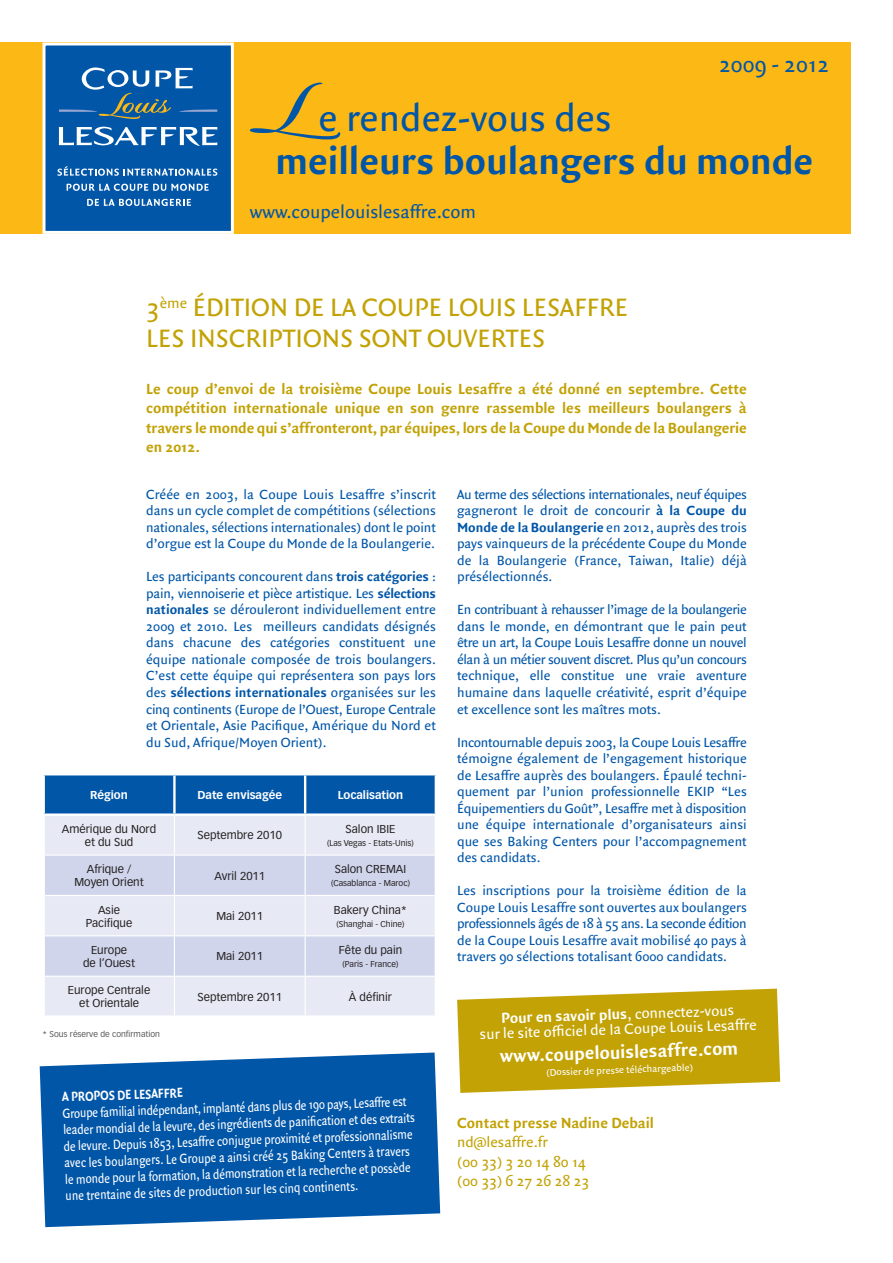
<style>
.page{position:relative;width:893px;height:1263px;background:#fff}
.page>*{position:absolute;margin:0;border:0;box-sizing:border-box;transform-origin:0 0}
.t1{font:700 40.35px/43px "Quadraat Sans";color:#0156a8}
.t2{font:27px "Quadraat Sans";color:#c2a205}
.t3{font:23.7px "Quadraat Sans";color:#0156a8}
.t4{font:19.5px "Quadraat Sans";color:#0156a8}
.t5{font:700 19.5px "Quadraat Sans";color:#fff}
.t6{font:700 15.75px/19.5px "Quadraat Sans";letter-spacing:-.01em;color:#c2a205;text-align:justify}
.t7{font:15.75px/15px "Quadraat Sans";color:#fff;text-align:center}
.t8{font:15.75px/19.5px "Quadraat Sans";color:#c2a205}
.t9{font:14.25px/16.5px "Quadraat Sans";color:#0156a8;text-align:justify}
.t10{font:14.25px/16.5px "Quadraat Sans";color:#fff;scale:.85 1}
.t11{font:700 14.25px "Quadraat Sans";color:#fff;scale:.85 1}
.t12{font:11.25px/13px "Vectora LT Std";color:#231f20;text-align:center}
.t13{font:700 11.25px "Vectora LT Std";color:#fff}
.t14{font:10.5px "Quadraat Sans";color:#fff}
.t15{font:8.25px "Vectora LT Std";color:#231f20}
.t16{font:8.25px "Vectora LT Std";color:#57585a}
.s1{font-weight:400}
.s2{font-weight:700}
</style>
<div class="page">
<div style="left:0;top:43px;width:850px;height:191px;background:#fcb814"></div>
<div style="left:43px;top:43px;width:191px;height:191px;background:#0156a8;border:3px solid #fff"></div>
<svg style="left:59px;top:127px;width:158px;height:19px"></svg>
<svg style="left:59px;top:67px;width:158px;height:52px"></svg>
<svg style="left:57px;top:166px;width:160px;height:10px"></svg>
<svg style="left:67px;top:184px;width:142px;height:7px"></svg>
<svg style="left:87px;top:199px;width:104px;height:7px"></svg>
<div style="left:45px;top:775px;width:390px;height:38px;background:#0156a8"></div>
<div style="left:45px;top:816px;width:390px;height:199px;background:#e7e9f4"></div>
<svg style="left:45px;top:856px;width:390px;height:120px;background:#d8dcee"></svg>
<hr style="left:173px;top:775px;width:3px;height:38px;background:#fff">
<hr style="left:304px;top:775px;width:2px;height:38px;background:#fff">
<hr style="left:174px;top:816px;width:1px;height:38px;background:#fff">
<hr style="left:305px;top:816px;width:1px;height:38px;background:#fff">
<hr style="left:45px;top:854px;width:129px;height:2px;background:#fff">
<hr style="left:174px;top:854px;width:131px;height:2px;background:#fff">
<hr style="left:174px;top:856px;width:1px;height:39px;background:#fff">
<hr style="left:305px;top:854px;width:130px;height:2px;background:#fff">
<hr style="left:305px;top:856px;width:1px;height:39px;background:#fff">
<hr style="left:45px;top:895px;width:129px;height:1px;background:#fff">
<hr style="left:174px;top:895px;width:131px;height:1px;background:#fff">
<hr style="left:174px;top:896px;width:1px;height:39px;background:#fff">
<hr style="left:305px;top:895px;width:130px;height:1px;background:#fff">
<hr style="left:305px;top:896px;width:1px;height:39px;background:#fff">
<hr style="left:45px;top:935px;width:129px;height:1px;background:#fff">
<hr style="left:174px;top:935px;width:131px;height:1px;background:#fff">
<hr style="left:174px;top:936px;width:1px;height:40px;background:#fff">
<hr style="left:305px;top:935px;width:130px;height:1px;background:#fff">
<hr style="left:305px;top:936px;width:1px;height:40px;background:#fff">
<hr style="left:45px;top:976px;width:129px;height:1px;background:#fff">
<hr style="left:174px;top:976px;width:131px;height:1px;background:#fff">
<hr style="left:174px;top:977px;width:1px;height:38px;background:#fff">
<hr style="left:305px;top:976px;width:130px;height:1px;background:#fff">
<hr style="left:305px;top:977px;width:1px;height:38px;background:#fff">
<svg style="left:250px;top:82px;width:90px;height:57px"></svg>
<svg style="left:457px;top:989px;width:323px;height:104px;background:#c8ac21"></svg>
<svg style="left:40px;top:1052px;width:400px;height:175px;background:#1865af"></svg>
<p class="t3" style="left:719px;top:51px;width:112px">2009 - 2012</p>
<p class="t1" style="left:275px;top:97px;width:539px;text-indent:43px"><span class="s1">e rendez-vous des<br></span>meilleurs boulangers du monde</p>
<p class="t4" style="left:250px;top:201px;width:228px">www.coupelouislesaffre.com</p>
<p class="t2" style="left:146px;top:292px;width:483px">3<sup>ème</sup> ÉDITION DE LA COUPE LOUIS LESAFFRE</p>
<p class="t2" style="left:146px;top:322px;width:400px">LES INSCRIPTIONS SONT OUVERTES</p>
<p class="t6" style="left:146px;top:379px;width:602px">Le coup d’envoi de la troisième Coupe Louis Lesaffre a été donné en septembre. Cette compétition internationale unique en son genre rassemble les meilleurs boulangers à travers le monde qui s’affronteront, par équipes, lors de la Coupe du Monde de la Boulangerie en 2012.</p>
<p class="t9" style="left:146px;top:486px;width:291px">Créée en 2003, la Coupe Louis Lesaffre s’inscrit dans un cycle complet de compétitions (sélections nationales, sélections internationales) dont le point d’orgue est la Coupe du Monde de la Boulangerie.</p>
<p class="t9" style="left:146px;top:569px;width:291px">Les participants concourent dans <span class="s2">trois catégories</span> : pain, viennoiserie et pièce artistique. Les <span class="s2">sélections nationales</span> se dérouleront individuellement entre 2009 et 2010. Les meilleurs candidats désignés dans chacune des catégories constituent une équipe nationale composée de trois boulangers.<br>C’est cette équipe qui représentera son pays lors des <span class="s2">sélections internationales</span> organisées sur les cinq continents (Europe de l’Ouest, Europe Centrale et Orientale, Asie Pacifique, Amérique du Nord et du Sud, Afrique/Moyen Orient).</p>
<p class="t13" style="left:90px;top:788px;width:39px">Région</p>
<p class="t13" style="left:197px;top:788px;width:86px">Date envisagée</p>
<p class="t13" style="left:338px;top:788px;width:67px">Localisation</p>
<p class="t12" style="left:62px;top:822px;width:96px">Amérique du Nord</p>
<p class="t12" style="left:85px;top:835px;width:50px">et du Sud</p>
<p class="t12" style="left:346px;top:822px;width:51px">Salon IBIE</p>
<p class="t15" style="left:327px;top:838px;width:88px">(Las Vegas - Etats-Unis)</p>
<p class="t12" style="left:198px;top:829px;width:86px">Septembre 2010</p>
<p class="t12" style="left:74px;top:863px;width:71px">Afrique /<br>Moyen Orient</p>
<p class="t12" style="left:214px;top:869px;width:52px">Avril 2011</p>
<p class="t12" style="left:335px;top:863px;width:73px">Salon CREMAI</p>
<p class="t15" style="left:331px;top:878px;width:80px">(Casablanca - Maroc)</p>
<p class="t12" style="left:86px;top:903px;width:48px">Asie<br>Pacifique</p>
<p class="t12" style="left:216px;top:909px;width:48px">Mai 2011</p>
<p class="t12" style="left:334px;top:903px;width:75px">Bakery China*</p>
<p class="t15" style="left:337px;top:919px;width:69px">(Shanghai - Chine)</p>
<p class="t12" style="left:83px;top:943px;width:53px">Europe<br>de l’Ouest</p>
<p class="t12" style="left:216px;top:950px;width:48px">Mai 2011</p>
<p class="t12" style="left:339px;top:943px;width:65px">Fête du pain</p>
<p class="t15" style="left:343px;top:959px;width:57px">(Paris - France)</p>
<p class="t12" style="left:68px;top:984px;width:84px">Europe Centrale et Orientale</p>
<p class="t12" style="left:198px;top:990px;width:86px">Septembre 2011</p>
<p class="t12" style="left:349px;top:990px;width:45px">À définir</p>
<p class="t16" style="left:43px;top:1029px;width:119px">* Sous réserve de confirmation</p>
<p class="t11" style="left:62px;top:1089px;width:144px;rotate:-2deg">A PROPOS DE LESAFFRE</p>
<p class="t10" style="left:62px;top:1105px;width:415px;rotate:-2deg">Groupe familial indépendant, implanté dans plus de 190 pays, Lesaffre est leader mondial de la levure, des ingrédients de panifi cation et des extraits de levure. Depuis 1853, Lesaffre conjugue proximité et professionnalisme avec les boulangers. Le Groupe a ainsi créé 25 Baking Centers à travers le monde pour la formation, la démonstration et la recherche et possède une trentaine de sites de production sur les cinq continents.</p>
<p class="t9" style="left:457px;top:486px;width:291px">Au terme des sélections internationales, neuf équipes gagneront le droit de concourir <span class="s2">à la Coupe du Monde de la Boulangerie</span> en 2012, auprès des trois pays vainqueurs de la précédente Coupe du Monde de la Boulangerie (France, Taiwan, Italie) déjà présélectionnés.</p>
<p class="t9" style="left:457px;top:602px;width:291px">En contribuant à rehausser l’image de la boulangerie dans le monde, en démontrant que le pain peut être un art, la Coupe Louis Lesaffre donne un nouvel élan à un métier souvent discret. Plus qu’un concours technique, elle constitue une vraie aventure humaine dans laquelle créativité, esprit d’équipe et excellence sont les maîtres mots.</p>
<p class="t9" style="left:457px;top:734px;width:291px">Incontournable depuis 2003, la Coupe Louis Lesaffre témoigne également de l’engagement historique de Lesaffre auprès des boulangers. Épaulé techni&shy;quement par l’union professionnelle EKIP “Les Équipementiers du Goût”, Lesaffre met à disposition une équipe internationale d’organisateurs ainsi que ses Baking Centers pour l’accompagnement des candidats.</p>
<p class="t9" style="left:457px;top:882px;width:291px">Les inscriptions pour la troisième édition de la Coupe Louis Lesaffre sont ouvertes aux boulangers professionnels âgés de 18 à 55 ans. La seconde édition de la Coupe Louis Lesaffre avait mobilisé 40 pays à travers 90 sélections totalisant 6000 candidats.</p>
<p class="t7" style="left:479px;top:1012px;width:279px;rotate:-2deg"><span class="s2">Pour en savoir plus</span>, connectez-vous<br>sur le site offi ciel de la Coupe Louis Lesaffre</p>
<p class="t5" style="left:500px;top:1045px;width:240px;rotate:-2deg">www.coupelouislesaffre.com</p>
<p class="t14" style="left:546px;top:1066px;width:148px;rotate:-2deg">(Dossier de presse téléchargeable)</p>
<p class="t8" style="left:457px;top:1113px;width:198px"><span class="s2">Contact presse Nadine Debail </span>nd@lesaffre.fr<br>(00 33) 3 20 14 80 14<br>(00 33) 6 27 26 28 23</p>
</div>
